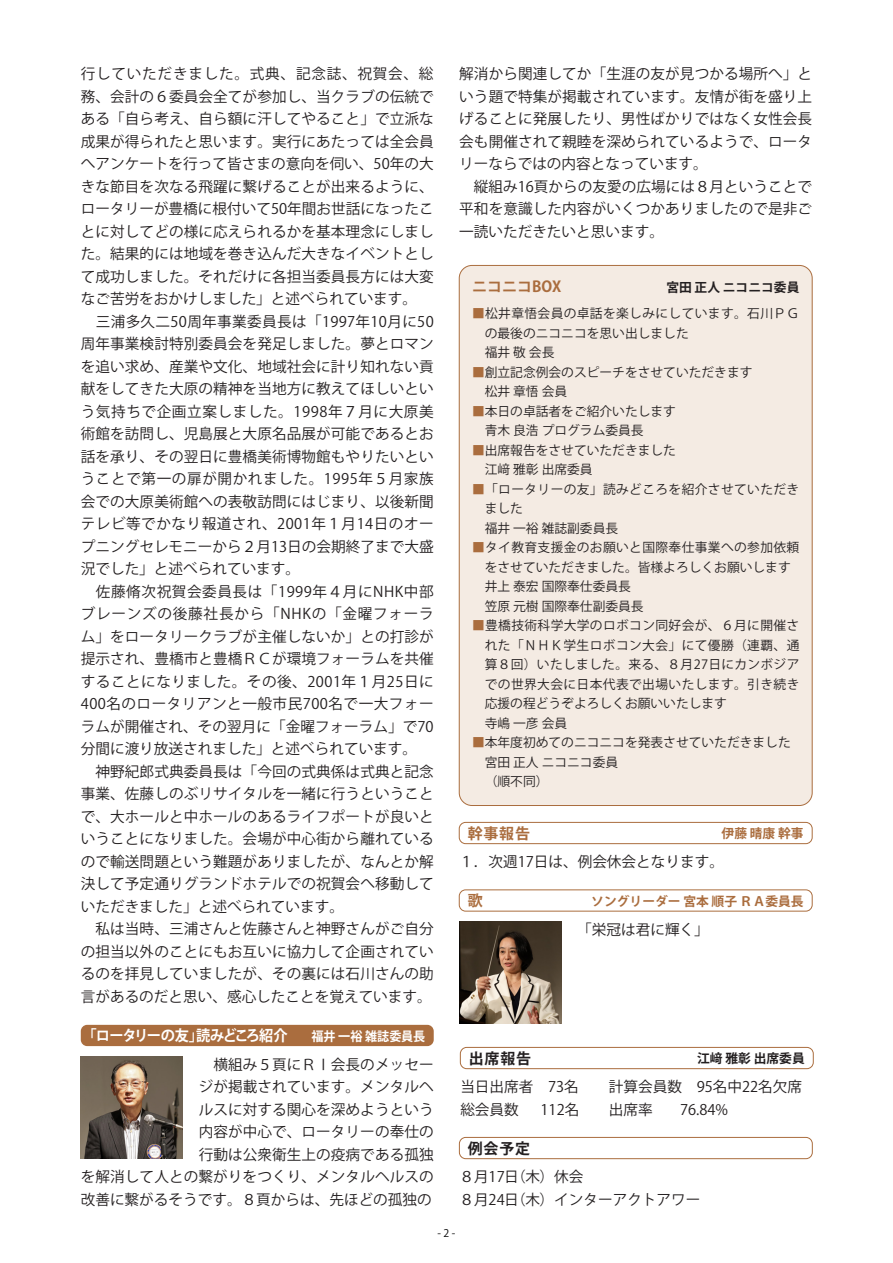
<style>
.page{position:relative;width:893px;height:1263px;background:#fff}
.page>*{position:absolute;margin:0;border:0;box-sizing:border-box;transform-origin:0 0}
.t1{font:700 15px "Koz Go Pro";letter-spacing:-.075em;color:#fff;scale:.95 1}
.t2{font:700 15px "Koz Go Pro";color:#aa6d3e}
.t3{font:700 15px "Koz Go Pro";letter-spacing:.05em;color:#231f20}
.t4{font:14.7px/22.5px "Koz Go Pr 6 N";letter-spacing:.005em;color:#231f20}
.t5{font:12.75px/19.5px "Koz Go Pr 6 N";color:#231f20}
.t6{font:12.75px "Koz Go Pr 6 N";letter-spacing:.03em;color:#231f20}
.t7{font:12.75px "Koz Go Pr 6 N";letter-spacing:.025em;color:#231f20}
.t8{font:700 12.75px "Koz Go Pro";color:#aa6d3e}
.t9{font:700 12.75px "Koz Go Pro";color:#231f20}
.t10{font:700 12.75px "Koz Go Pro";color:#fff;scale:.95 1}
.t11{font:10.5px "Koz Go Pro";color:#030303}
.s1{color:#aa6d3e}
</style>
<div class="page">
<div style="left:459px;top:265px;width:353px;height:540px;background:#f4ebe3;border-radius:13px"></div>
<div style="left:460px;top:1047px;width:354px;height:22px;border:1px solid #aa6d3e;border-radius:6px"></div>
<div style="left:459px;top:1137px;width:354px;height:22px;border:1px solid #aa6d3e;border-radius:6px"></div>
<div style="left:459px;top:889px;width:354px;height:22px;border:1px solid #aa6d3e;border-radius:6px"></div>
<div style="left:459px;top:822px;width:354px;height:22px;border:1px solid #aa6d3e;border-radius:6px"></div>
<img style="left:459px;top:922px;width:102px;height:102px">
<img style="left:81px;top:1057px;width:102px;height:102px">
<div style="left:81px;top:1025px;width:353px;height:21px;background:#aa6d3e;border-radius:6px"></div>
<p class="t4" style="left:81px;top:63px;width:355px">行していただきました。式典、記念誌、祝賀会、総務、会計の６委員会全てが参加し、当クラブの伝統である「自ら考え、自ら額に汗してやること」で立派な成果が得られたと思います。実行にあたっては全会員へアンケートを行って皆さまの意向を伺い、50年の大きな節目を次なる飛躍に繋げることが出来るように、ロータリーが豊橋に根付いて50年間お世話になったことに対してどの様に応えられるかを基本理念にしました。結果的には地域を巻き込んだ大きなイベントとして成功しました。それだけに各担当委員長方には大変なご苦労をおかけしました」と述べられています。　三浦多久二50周年事業委員長は「1997年10月に50周年事業検討特別委員会を発足しました。夢とロマンを追い求め、産業や文化、地域社会に計り知れない貢献をしてきた大原の精神を当地方に教えてほしいという気持ちで企画立案しました。1998年７月に大原美術館を訪問し、児島展と大原名品展が可能であるとお話を承り、その翌日に豊橋美術博物館もやりたいということで第一の扉が開かれました。1995年５月家族会での大原美術館への表敬訪問にはじまり、以後新聞テレビ等でかなり報道され、2001年１月14日のオープニングセレモニーから２月13日の会期終了まで大盛況でした」と述べられています。<br>　佐藤脩次祝賀会委員長は「1999年４月にNHK中部ブレーンズの後藤社長から「NHKの「金曜フォーラム」をロータリークラブが主催しないか」との打診が提示され、豊橋市と豊橋ＲＣが環境フォーラムを共催することになりました。その後、2001年１月25日に<br>400名のロータリアンと一般市民700名で一大フォーラムが開催され、その翌月に「金曜フォーラム」で70分間に渡り放送されました」と述べられています。　神野紀郎式典委員長は「今回の式典係は式典と記念事業、佐藤しのぶリサイタルを一緒に行うということで、大ホールと中ホールのあるライフポートが良いということになりました。会場が中心街から離れているので輸送問題という難題がありましたが、なんとか解決して予定通りグランドホテルでの祝賀会へ移動していただきました」と述べられています。<br>　私は当時、三浦さんと佐藤さんと神野さんがご自分の担当以外のことにもお互いに協力して企画されているのを拝見していましたが、その裏には石川さんの助言があるのだと思い、感心したことを覚えています。</p>
<p class="t1" style="left:82px;top:1026px;width:217px">「ロータリーの友」読みどころ紹介</p>
<p class="t10" style="left:311px;top:1028px;width:121px">福井 一裕 雑誌委員長</p>
<p class="t4" style="left:81px;top:1053px;width:355px;text-align:right">　横組み５頁にＲＩ会長のメッセー<br>ジが掲載されています。メンタルヘ<br>ルスに対する関心を深めようという<br>内容が中心で、ロータリーの奉仕の<br>行動は公衆衛生上の疫病である孤独<br>を解消して人との繋がりをつくり、メンタルヘルスの改善に繋がるそうです。８頁からは、先ほどの孤独の</p>
<p class="t4" style="left:459px;top:63px;width:355px">解消から関連してか「生涯の友が見つかる場所へ」という題で特集が掲載されています。友情が街を盛り上げることに発展したり、男性ばかりではなく女性会長会も開催されて親睦を深められているようで、ロータリーならではの内容となっています。<br>　縦組み16頁からの友愛の広場には８月ということで平和を意識した内容がいくつかありましたので是非ご一読いただきたいと思います。</p>
<p class="t2" style="left:472px;top:277px;width:91px">ニコニコBOX</p>
<p class="t9" style="left:666px;top:279px;width:135px">宮田 正人 ニコニコ委員</p>
<p class="t6" style="left:472px;top:306px;width:329px"><span class="s1">■</span>松井章悟会員の卓話を楽しみにしています。石川ＰＧ</p>
<p class="t5" style="left:485px;top:323px;width:205px">の最後のニコニコを思い出しました</p>
<p class="t5" style="left:472px;top:343px;width:97px">　福井 敬 会長　</p>
<p class="t5" style="left:472px;top:362px;width:282px"><span class="s1">■</span>創立記念例会のスピーチをさせていただきます　松井 章悟 会員　</p>
<p class="t5" style="left:472px;top:401px;width:205px"><span class="s1">■</span>本日の卓話者をご紹介いたします　青木 良浩 プログラム委員長</p>
<p class="t5" style="left:472px;top:440px;width:205px"><span class="s1">■</span>出席報告をさせていただきました　江﨑 雅彰 出席委員</p>
<p class="t6" style="left:472px;top:482px;width:329px"><span class="s1">■</span>「ロータリーの友」読みどころを紹介させていただき</p>
<p class="t5" style="left:485px;top:499px;width:40px">ました</p>
<p class="t5" style="left:472px;top:518px;width:148px">　福井 一裕 雑誌副委員長</p>
<p class="t6" style="left:472px;top:540px;width:329px"><span class="s1">■</span>タイ教育支援金のお願いと国際奉仕事業への参加依頼</p>
<p class="t5" style="left:485px;top:557px;width:307px">をさせていただきました。皆様よろしくお願いします</p>
<p class="t5" style="left:472px;top:577px;width:160px">　井上 泰宏 国際奉仕委員長</p>
<p class="t5" style="left:472px;top:596px;width:173px">　笠原 元樹 国際奉仕副委員長</p>
<p class="t6" style="left:472px;top:618px;width:329px"><span class="s1">■</span>豊橋技術科学大学のロボコン同好会が、６月に開催さ</p>
<p class="t6" style="left:485px;top:638px;width:316px">れた「ＮＨＫ学生ロボコン大会」にて優勝（連覇、通</p>
<p class="t7" style="left:485px;top:657px;width:316px">算８回）いたしました。来る、８月27日にカンボジア</p>
<p class="t6" style="left:485px;top:677px;width:316px">での世界大会に日本代表で出場いたします。引き続き</p>
<p class="t5" style="left:485px;top:694px;width:244px">応援の程どうぞよろしくお願いいたします</p>
<p class="t5" style="left:472px;top:713px;width:97px">　寺嶋 一彦 会員</p>
<p class="t5" style="left:472px;top:733px;width:320px"><span class="s1">■</span>本年度初めてのニコニコを発表させていただきました　宮田 正人 ニコニコ委員<br>　（順不同)</p>
<p class="t2" style="left:468px;top:824px;width:64px">幹事報告</p>
<p class="t8" style="left:722px;top:825px;width:84px">伊藤 晴康 幹事</p>
<p class="t4" style="left:459px;top:851px;width:266px">１．次週17日は、例会休会となります。</p>
<p class="t2" style="left:468px;top:891px;width:16px">歌</p>
<p class="t8" style="left:591px;top:893px;width:214px">ソングリーダー 宮本 順子 ＲＡ委員長</p>
<p class="t4" style="left:577px;top:918px;width:133px">「栄冠は君に輝く」</p>
<p class="t3" style="left:469px;top:1048px;width:64px">出席報告</p>
<p class="t9" style="left:697px;top:1050px;width:109px">江﨑 雅彰 出席委員</p>
<p class="t4" style="left:460px;top:1076px;width:120px">当日出席者　73名総会員数</p>
<p class="t4" style="left:609px;top:1076px;width:195px">計算会員数　95名中22名欠席出席率</p>
<p class="t4" style="left:541px;top:1098px;width:40px">112名</p>
<p class="t4" style="left:680px;top:1098px;width:49px">76.84%</p>
<p class="t3" style="left:468px;top:1138px;width:64px">例会予定</p>
<p class="t4" style="left:459px;top:1166px;width:243px">８月17日（木）休会<br>８月24日（木）インターアクトアワー</p>
<p class="t11" style="left:438px;top:1227px;width:19px">- 2 -</p>
</div>
